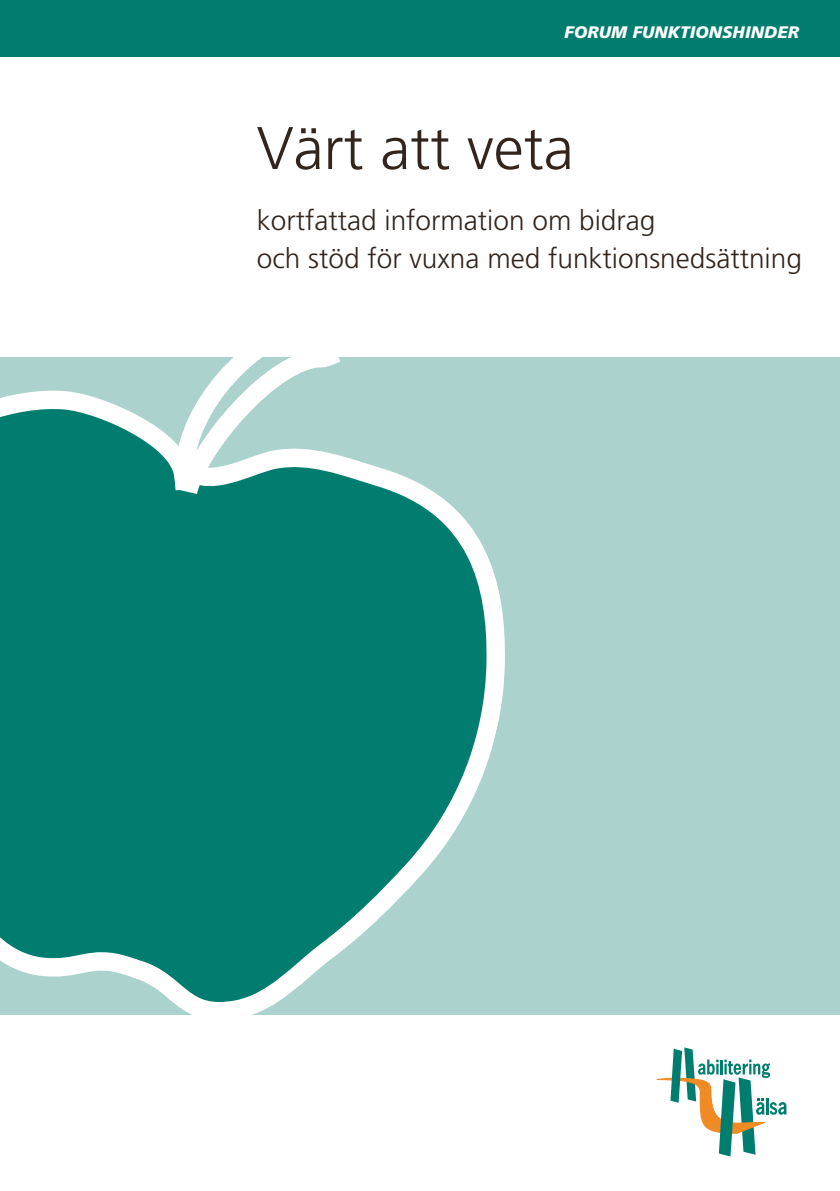
<style>
.page{position:relative;width:840px;height:1191px;background:#fff}
.page>*{position:absolute;margin:0;border:0;box-sizing:border-box;transform-origin:0 0}
.t1{font:300 60px "Frutiger";color:#33251c}
.t2{font:300 28px/38px "Frutiger";color:#33251c}
.t3{font:italic 900 16.6px "Frutiger";letter-spacing:.01em;color:#fff}
</style>
<div class="page">
<div style="left:0;top:0;width:839px;height:57px;background:#007d6e"></div>
<div style="left:0;top:357px;width:839px;height:658px;background:#abd2cd"></div>
<svg style="left:0;top:390px;width:162px;height:587px;background:#18897b"></svg>
<svg style="left:113px;top:431px;width:388px;height:584px"></svg>
<svg style="left:166px;top:357px;width:184px;height:156px"></svg>
<svg style="left:656px;top:1047px;width:130px;height:109px"></svg>
<p class="t3" style="left:564px;top:22px;width:236px">FORUM FUNKTIONSHINDER</p>
<h1 class="t1" style="left:257px;top:114px;width:318px">Värt att veta</h1>
<p class="t2" style="left:257px;top:201px;width:546px">kortfattad information om bidrag<br>och stöd för vuxna med funktionsnedsättning</p>
</div>
